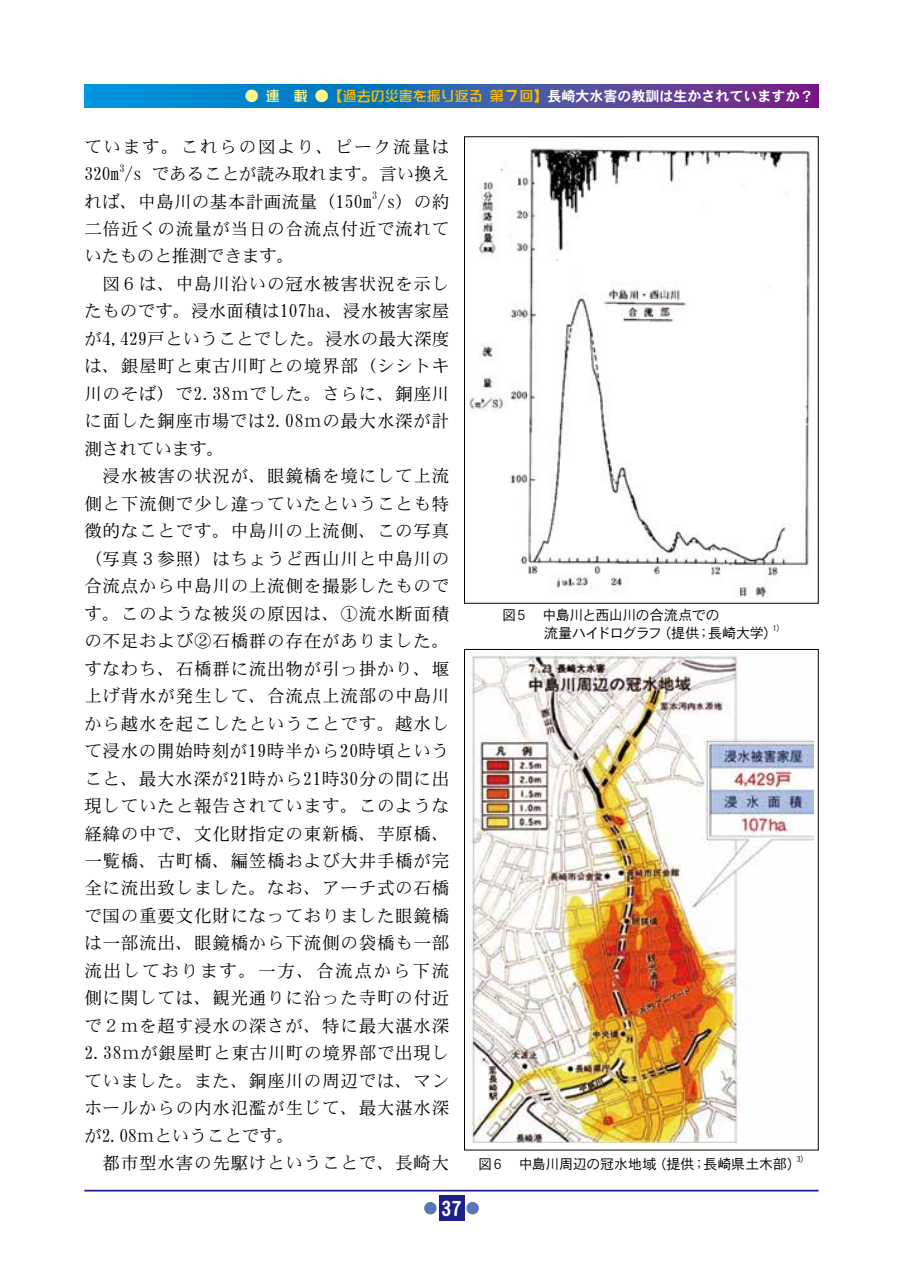
<style>
.page{position:relative;width:903px;height:1275px;background:#fff}
.page>*{position:absolute;margin:0;border:0;box-sizing:border-box;transform-origin:0 0}
.t1{font:21px "DFHS Gothic W7 WIN RKSJ H";color:#fff}
.t2{font:17.5px/27.5px "DFHS Mincho W3 WIN RKSJ H";letter-spacing:.045em;color:#000}
.t3{font:17.5px/27.5px "DFHS Mincho W3 WIN RKSJ H";color:#000}
.t4{font:17.5px "DFHS Mincho W3 WIN RKSJ H";letter-spacing:.025em;color:#000}
.t5{font:14px/17.5px "DFHS Gothic W3 WIN RKSJ H";letter-spacing:-.02em;color:#000}
.t6{font:14px "DFHS Gothic W7 WIN RKSJ H";color:#fff}
.t7{font:10.15px "DFHS Mincho W3 WIN RKSJ H";color:#000}
.t8{font:8.22px "DFHS Gothic W3 WIN RKSJ H";color:#000}
.s1{font-family:"DF So Gei W5 WIN RKSJ H";color:#fff78f}
.s2{font-family:"DF So Gei W5 WIN RKSJ H";color:#fabe00}
.s3{font-family:"DF So Gei W5 WIN RKSJ H";font-size:15.75px;color:#fabe00}
</style>
<div class="page">
<hr style="left:84px;top:1190px;width:735px;height:1px;background:#1d2088">
<div style="left:439px;top:1196px;width:25px;height:25px;background:#1d2088"></div>
<div style="left:466px;top:1202px;width:13px;height:12px;background:#5976ba;border-radius:50%"></div>
<div style="left:424px;top:1202px;width:13px;height:12px;background:#5976ba;border-radius:50%"></div>
<svg style="left:84px;top:84px;width:735px;height:23px;background:#2f63b2"></svg>
<img style="left:469px;top:148px;width:341px;height:450px">
<img style="left:469px;top:654px;width:345px;height:488px">
<p class="t6" style="left:245px;top:89px;width:570px"><span class="s1">● 連　載 ●</span><span class="s2">【過去の災害を振り返る 第</span><span class="s3">７</span><span class="s2">回】</span>長崎大水害の教訓は生かされていますか？</p>
<p class="t3" style="left:84px;top:133px;width:366px">ています。これらの図より、ピーク流量は<br>320m /s であることが読み取れます。言い換え</p>
<p class="t7" style="left:119px;top:163px;width:7px">3</p>
<p class="t4" style="left:84px;top:192px;width:366px">れば、中島川の基本計画流量（150m /s）の約</p>
<p class="t7" style="left:372px;top:190px;width:7px">3</p>
<p class="t2" style="left:84px;top:215px;width:366px">二倍近くの流量が当日の合流点付近で流れていたものと推測できます。<br>　図６は、中島川沿いの冠水被害状況を示したものです。浸水面積は107ha、浸水被害家屋が4,429戸ということでした。浸水の最大深度は、銀屋町と東古川町との境界部（シシトキ川のそば）で2.38ｍでした。さらに、銅座川に面した銅座市場では2.08ｍの最大水深が計測されています。<br>　浸水被害の状況が、眼鏡橋を境にして上流側と下流側で少し違っていたということも特徴的なことです。中島川の上流側、この写真（写真３参照）はちょうど西山川と中島川の合流点から中島川の上流側を撮影したものです。このような被災の原因は、①流水断面積の不足および②石橋群の存在がありました。すなわち、石橋群に流出物が引っ掛かり、堰上げ背水が発生して、合流点上流部の中島川から越水を起こしたということです。越水して浸水の開始時刻が19時半から20時頃ということ、最大水深が21時から21時30分の間に出現していたと報告されています。このような経緯の中で、文化財指定の東新橋、芋原橋、一覧橋、古町橋、編笠橋および大井手橋が完全に流出致しました。なお、アーチ式の石橋で国の重要文化財になっておりました眼鏡橋は一部流出、眼鏡橋から下流側の袋橋も一部流出しております。一方、合流点から下流側に関しては、観光通りに沿った寺町の付近で２ｍを超す浸水の深さが、特に最大湛水深<br>2.38ｍが銀屋町と東古川町の境界部で出現していました。また、銅座川の周辺では、マンホールからの内水氾濫が生じて、最大湛水深が2.08ｍということです。<br>　都市型水害の先駆けということで、長崎大</p>
<p class="t1" style="left:441px;top:1198px;width:23px">37</p>
<p class="t5" style="left:544px;top:607px;width:235px;text-indent:-42px">図５　中島川と西山川の合流点での<br>流量ハイドログラフ（提供；長崎大学）</p>
<p class="t8" style="left:773px;top:624px;width:9px">1)</p>
<p class="t5" style="left:478px;top:1156px;width:324px">図６　中島川周辺の冠水地域（提供；長崎県土木部）</p>
<p class="t8" style="left:797px;top:1155px;width:9px">3)</p>
</div>
